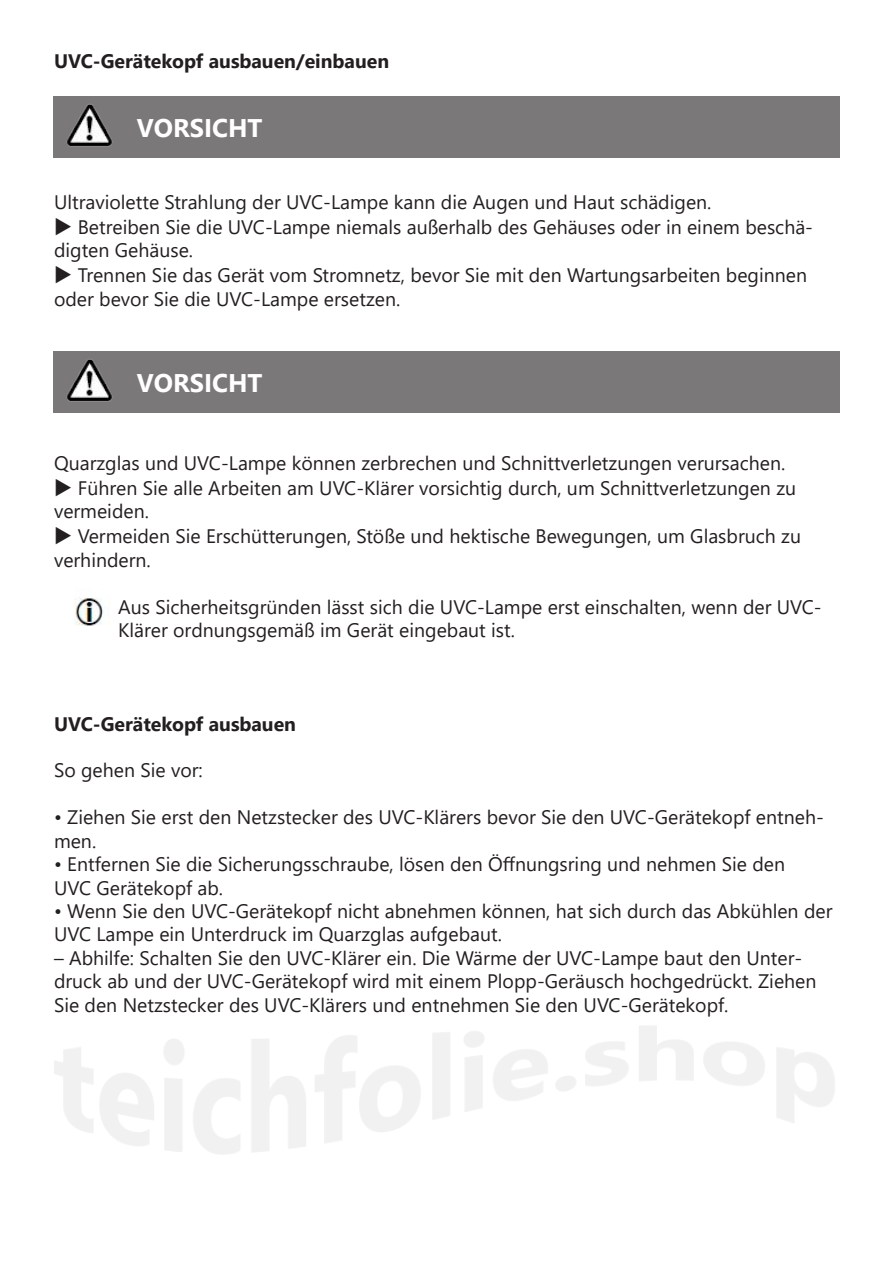
<style>
.page{position:relative;width:893px;height:1263px;background:#fff}
.page>*{position:absolute;margin:0;border:0;box-sizing:border-box;transform-origin:0 0}
.t1{font:700 25.5px "Segoe UI";color:#fff}
.t2{font:19.5px/23.4px "Segoe UI";color:#231f20}
.t3{font:700 19.5px "Segoe UI";color:#231f20}
</style>
<div class="page">
<div style="left:53px;top:96px;width:787px;height:62px;background:#7b7879"></div>
<img style="left:67px;top:104px;width:46px;height:43px">
<div style="left:53px;top:351px;width:787px;height:62px;background:#7b7879"></div>
<img style="left:67px;top:359px;width:46px;height:43px">
<img style="left:74px;top:597px;width:30px;height:29px">
<p class="t3" style="left:54px;top:43px;width:337px">UVC-Gerätekopf ausbauen/einbauen</p>
<p class="t1" style="left:137px;top:104px;width:127px">VORSICHT</p>
<p class="t2" style="left:54px;top:188px;width:659px">Ultraviolette Strahlung der UVC-Lampe kann die Augen und Haut schädigen.</p>
<p class="t2" style="left:54px;top:213px;width:761px">◆ Betreiben Sie die UVC-Lampe niemals außerhalb des Gehäuses oder in einem beschä&shy;digten Gehäuse.</p>
<p class="t2" style="left:54px;top:262px;width:755px">◆ Trennen Sie das Gerät vom Stromnetz, bevor Sie mit den Wartungsarbeiten beginnen oder bevor Sie die UVC-Lampe ersetzen.</p>
<p class="t1" style="left:137px;top:359px;width:127px">VORSICHT</p>
<p class="t2" style="left:54px;top:449px;width:733px">Quarzglas und UVC-Lampe können zerbrechen und Schnittverletzungen verursachen.</p>
<p class="t2" style="left:54px;top:474px;width:744px">◆ Führen Sie alle Arbeiten am UVC-Klärer vorsichtig durch, um Schnittverletzungen zu</p>
<p class="t2" style="left:54px;top:498px;width:96px">vermeiden.</p>
<p class="t2" style="left:54px;top:523px;width:749px">◆ Vermeiden Sie Erschütterungen, Stöße und hektische Bewegungen, um Glasbruch zu verhindern.</p>
<p class="t2" style="left:118px;top:593px;width:705px">Aus Sicherheitsgründen lässt sich die UVC-Lampe erst einschalten, wenn der UVC-</p>
<p class="t2" style="left:118px;top:617px;width:398px">Klärer ordnungsgemäß im Gerät eingebaut ist.</p>
<p class="t3" style="left:54px;top:705px;width:244px">UVC-Gerätekopf ausbauen</p>
<p class="t2" style="left:54px;top:757px;width:150px">So gehen Sie vor:</p>
<p class="t2" style="left:54px;top:804px;width:771px">• Ziehen Sie erst den Netzstecker des UVC-Klärers bevor Sie den UVC-Gerätekopf entneh&shy;men.</p>
<p class="t2" style="left:54px;top:851px;width:733px">• Entfernen Sie die Sicherungsschraube, lösen den Öffnungsring und nehmen Sie den</p>
<p class="t2" style="left:54px;top:874px;width:171px">UVC Gerätekopf ab.</p>
<p class="t2" style="left:54px;top:897px;width:780px">• Wenn Sie den UVC-Gerätekopf nicht abnehmen können, hat sich durch das Abkühlen der<br>UVC Lampe ein Unterdruck im Quarzglas aufgebaut.</p>
<p class="t2" style="left:54px;top:944px;width:764px">– Abhilfe: Schalten Sie den UVC-Klärer ein. Die Wärme der UVC-Lampe baut den Unter&shy;druck ab und der UVC-Gerätekopf wird mit einem Plopp-Geräusch hochgedrückt. Ziehen<br>Sie den Netzstecker des UVC-Klärers und entnehmen Sie den UVC-Gerätekopf.</p>
</div>
